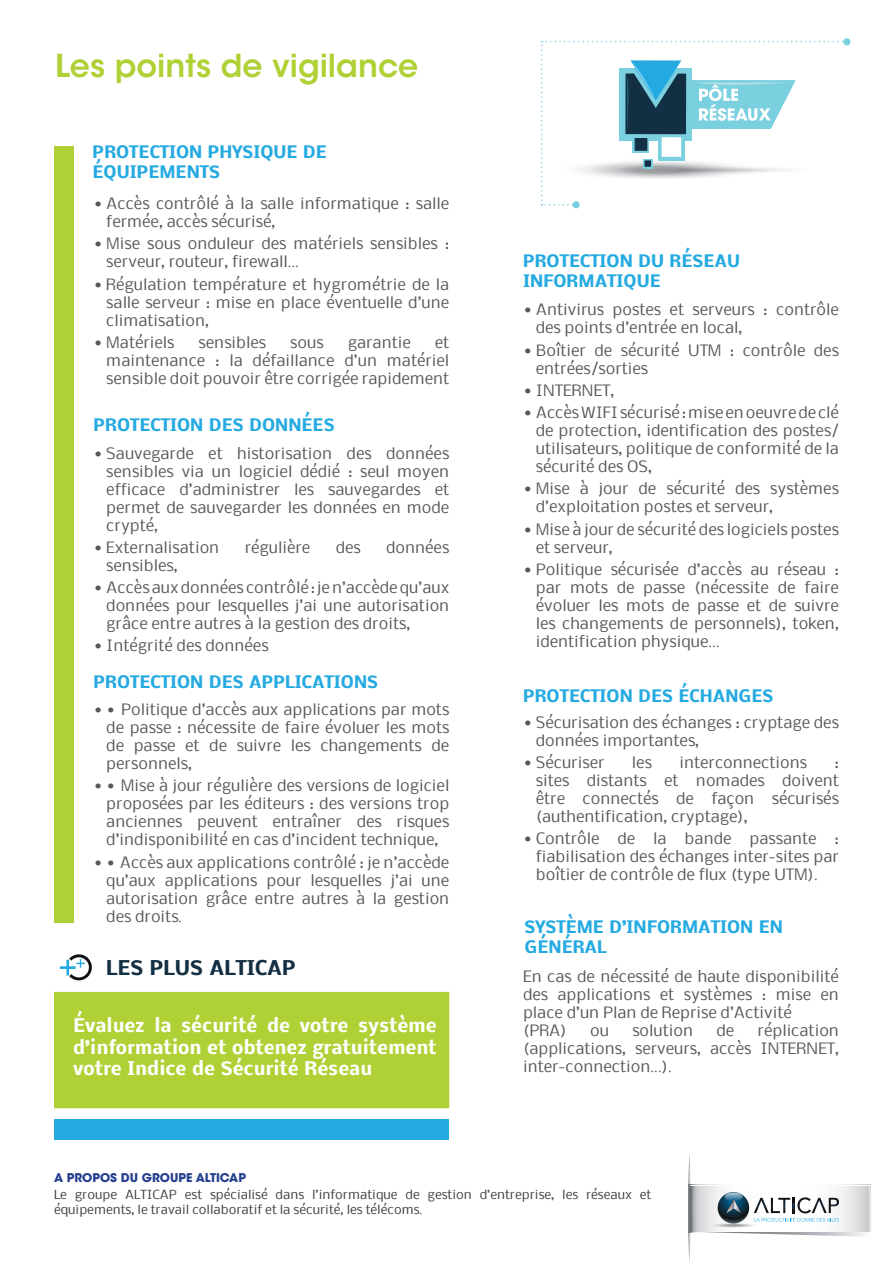
<style>
.page{position:relative;width:893px;height:1263px;background:#fff}
.page>*{position:absolute;margin:0;border:0;box-sizing:border-box;transform-origin:0 0}
.t1{font:600 31.5px "ITC Avant Garde Std";color:#b0d136}
.t2{font:700 19.5px "Nobile";color:#132f43}
.t3{font:700 18px/21.6px "Nobile";color:#fff;text-align:justify}
.t4{font:700 16.5px/19.8px "Nobile";color:#24aae1}
.t5{font:15px/18px "Nobile";color:#57585a;text-align:justify}
.t6{font:12px/14.4px "Nobile";color:#3e3e3f}
.t7{font:700 12px "ITC Avant Garde Std";color:#253f8e}
</style>
<div class="page">
<svg style="left:688px;top:1155px;width:182px;height:107px"></svg>
<div style="left:54px;top:146px;width:19px;height:777px;background:#b0d136"></div>
<svg style="left:541px;top:41px;width:306px;height:165px"></svg>
<div style="left:572px;top:201px;width:8px;height:7px;background:#7bd0e0;border-radius:50%"></div>
<div style="left:843px;top:38px;width:7px;height:7px;background:#7bd0e0;border-radius:50%"></div>
<div style="left:54px;top:992px;width:395px;height:116px;background:#b0d136"></div>
<div style="left:54px;top:1119px;width:394px;height:20px;background:#24aae1"></div>
<svg style="left:60px;top:954px;width:32px;height:26px"></svg>
<h1 class="t1" style="left:55px;top:46px;width:365px">Les points de vigilance</h1>
<p class="t4" style="left:93px;top:141px;width:236px">PROTECTION PHYSIQUE DE<br>ÉQUIPEMENTS</p>
<p class="t5" style="left:106px;top:194px;width:345px;text-indent:-13px">• Accès contrôlé à la salle informatique : salle fermée, accès sécurisé,</p>
<p class="t5" style="left:106px;top:234px;width:344px;text-indent:-13px">• Mise sous onduleur des matériels sensibles : serveur, routeur, firewall…</p>
<p class="t5" style="left:106px;top:274px;width:344px;text-indent:-13px">• Régulation température et hygrométrie de la salle serveur : mise en place éventuelle d’une climatisation,</p>
<p class="t5" style="left:94px;top:333px;width:83px">• Matériels</p>
<p class="t5" style="left:199px;top:333px;width:69px">sensibles</p>
<p class="t5" style="left:290px;top:333px;width:35px">sous</p>
<p class="t5" style="left:348px;top:333px;width:65px">garantie</p>
<p class="t5" style="left:106px;top:333px;width:345px;text-indent:329px">et maintenance : la défaillance d’un matériel sensible doit pouvoir être corrigée rapidement</p>
<p class="t4" style="left:94px;top:414px;width:243px">PROTECTION DES DONNÉES</p>
<p class="t5" style="left:106px;top:443px;width:344px;text-indent:-13px">• Sauvegarde et historisation des données sensibles via un logiciel dédié : seul moyen efficace d’administrer les sauvegardes et permet de sauvegarder les données en mode crypté,</p>
<p class="t5" style="left:94px;top:537px;width:127px">• Externalisation</p>
<p class="t5" style="left:245px;top:537px;width:67px">régulière</p>
<p class="t5" style="left:336px;top:537px;width:27px">des</p>
<p class="t5" style="left:386px;top:537px;width:65px">données</p>
<p class="t5" style="left:106px;top:555px;width:73px">sensibles,</p>
<p class="t5" style="left:106px;top:578px;width:344px;text-indent:-13px">• Accès aux données contrôlé : je n’accède qu’aux données pour lesquelles j’ai une autorisation grâce entre autres à la gestion des droits,</p>
<p class="t5" style="left:94px;top:636px;width:177px">• Intégrité des données</p>
<p class="t4" style="left:94px;top:671px;width:286px">PROTECTION DES APPLICATIONS</p>
<p class="t5" style="left:106px;top:700px;width:345px;text-indent:-13px">• • Politique d’accès aux applications par mots de passe : nécessite de faire évoluer les mots de passe et de suivre les changements de personnels,</p>
<p class="t5" style="left:106px;top:776px;width:345px;text-indent:-13px">• • Mise à jour régulière des versions de logiciel proposées par les éditeurs : des versions trop anciennes peuvent entraîner des risques d’indisponibilité en cas d’incident technique,</p>
<p class="t5" style="left:106px;top:852px;width:344px;text-indent:-13px">• • Accès aux applications contrôlé : je n’accède qu’aux applications pour lesquelles j’ai une autorisation grâce entre autres à la gestion des droits.</p>
<h2 class="t2" style="left:106px;top:952px;width:191px">LES PLUS ALTICAP</h2>
<p class="t3" style="left:73px;top:1014px;width:365px">Évaluez la sécurité de votre système d’information et obtenez gratuitement votre Indice de Sécurité Réseau</p>
<p class="t7" style="left:54px;top:1170px;width:193px">A PROPOS DU GROUPE ALTICAP</p>
<p class="t4" style="left:523px;top:250px;width:219px">PROTECTION DU RÉSEAU<br>INFORMATIQUE</p>
<p class="t5" style="left:536px;top:300px;width:305px;text-indent:-13px">• Antivirus postes et serveurs : contrôle des points d’entrée en local,</p>
<p class="t5" style="left:536px;top:340px;width:305px;text-indent:-13px">• Boîtier de sécurité UTM : contrôle des entrées/sorties</p>
<p class="t5" style="left:523px;top:381px;width:93px">• INTERNET,</p>
<p class="t5" style="left:536px;top:403px;width:305px;text-indent:-13px">• Accès WIFI sécurisé : mise en oeuvre de clé de protection, identification des postes/ utilisateurs, politique de conformité de la sécurité des OS,</p>
<p class="t5" style="left:536px;top:479px;width:305px;text-indent:-13px">• Mise à jour de sécurité des systèmes d’exploitation postes et serveur,</p>
<p class="t5" style="left:536px;top:519px;width:305px;text-indent:-13px">• Mise à jour de sécurité des logiciels postes et serveur,</p>
<p class="t5" style="left:536px;top:560px;width:305px;text-indent:-13px">• Politique sécurisée d’accès au réseau : par mots de passe (nécessite de faire évoluer les mots de passe et de suivre les changements de personnels), token, identification physique…</p>
<p class="t4" style="left:523px;top:685px;width:252px">PROTECTION DES ÉCHANGES</p>
<p class="t5" style="left:536px;top:713px;width:305px;text-indent:-13px">• Sécurisation des échanges : cryptage des données importantes,</p>
<p class="t5" style="left:523px;top:753px;width:83px">• Sécuriser</p>
<p class="t5" style="left:632px;top:753px;width:21px">les</p>
<p class="t5" style="left:679px;top:753px;width:129px">interconnections</p>
<p class="t5" style="left:536px;top:753px;width:305px;text-indent:299px">: sites distants et nomades doivent être connectés de façon sécurisés (authentification, cryptage),</p>
<p class="t5" style="left:536px;top:829px;width:305px;text-indent:-13px">• Contrôle de la bande passante : fiabilisation des échanges inter-sites par boîtier de contrôle de flux (type UTM).</p>
<p class="t4" style="left:524px;top:916px;width:260px">SYSTÈME D’INFORMATION EN<br>GÉNÉRAL</p>
<p class="t5" style="left:523px;top:966px;width:317px;text-align:left">En cas de nécessité de haute disponibilité des applications et systèmes : mise en place d’un Plan de Reprise d’Activité (PRA)</p>
<p class="t5" style="left:523px;top:1020px;width:317px;text-indent:235px">réplication (applications, serveurs, accès INTERNET, inter-connection...).</p>
<p class="t5" style="left:590px;top:1020px;width:20px">ou</p>
<p class="t5" style="left:632px;top:1020px;width:62px">solution</p>
<p class="t5" style="left:716px;top:1020px;width:19px">de</p>
<p class="t6" style="left:54px;top:1187px;width:599px">Le groupe ALTICAP est spécialisé dans l’informatique de gestion d’entreprise, les réseaux et équipements, le travail collaboratif et la sécurité, les télécoms.</p>
</div>
